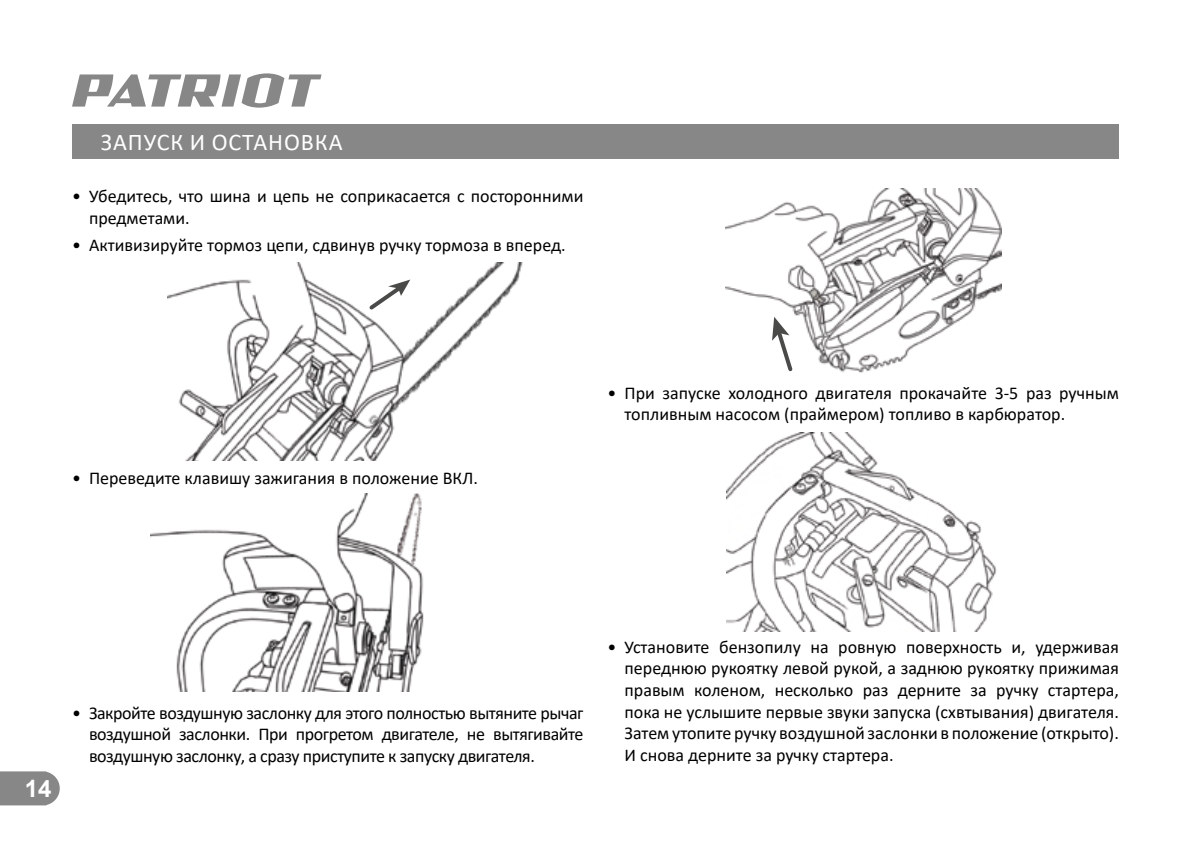
<style>
.page{position:relative;width:1191px;height:842px;background:#fff}
.page>*{position:absolute;margin:0;border:0;box-sizing:border-box;transform-origin:0 0}
.t1{font:24px "Calibri";letter-spacing:.04em;color:#fff}
.t2{font:700 24px "Arial";color:#fff}
.t3{font:18px/21.6px "Calibri";color:#000}
</style>
<div class="page">
<svg style="left:0;top:771px;width:60px;height:34px;background:#8f8f8f"></svg>
<svg style="left:72px;top:73px;width:249px;height:35px"></svg>
<div style="left:72px;top:124px;width:1047px;height:34px;background:#878787"></div>
<img style="left:167px;top:262px;width:356px;height:198px">
<svg style="left:366px;top:280px;width:44px;height:33px"></svg>
<img style="left:150px;top:493px;width:274px;height:199px">
<img style="left:725px;top:189px;width:276px;height:184px">
<svg style="left:772px;top:317px;width:23px;height:56px"></svg>
<img style="left:726px;top:433px;width:271px;height:198px">
<h1 class="t1" style="left:101px;top:126px;width:243px">ЗАПУСК И ОСТАНОВКА</h1>
<p class="t3" style="left:89px;top:185px;width:496px;text-indent:-17px">• Убедитесь, что шина и цепь не соприкасается с посторонними предметами.</p>
<p class="t3" style="left:72px;top:234px;width:495px">• Активизируйте тормоз цепи, сдвинув ручку тормоза в вперед.</p>
<p class="t3" style="left:72px;top:466px;width:407px">• Переведите клавишу зажигания в положение ВКЛ.</p>
<p class="t3" style="left:624px;top:381px;width:496px;text-indent:-17px">• При запуске холодного двигателя прокачайте 3-5 раз ручным топливным насосом (праймером) топливо в карбюратор.</p>
<h1 class="t2" style="left:25px;top:772px;width:28px">14</h1>
<p class="t3" style="left:89px;top:701px;width:496px;text-align:justify;text-indent:-17px">• Закройте воздушную заслонку для этого полностью вытяните рычаг воздушной заслонки. При прогретом двигателе, не вытягивайте воздушную заслонку, а сразу приступите к запуску двигателя.</p>
<p class="t3" style="left:624px;top:635px;width:496px;text-align:justify;text-indent:-17px">• Установите бензопилу на ровную поверхность и, удерживая переднюю рукоятку левой рукой, а заднюю рукоятку прижимая правым коленом, несколько раз дерните за ручку стартера, пока не услышите первые звуки запуска (схвтывания) двигателя.<br>Затем утопите ручку воздушной заслонки в положение (открыто).<br>И снова дерните за ручку стартера.</p>
</div>
